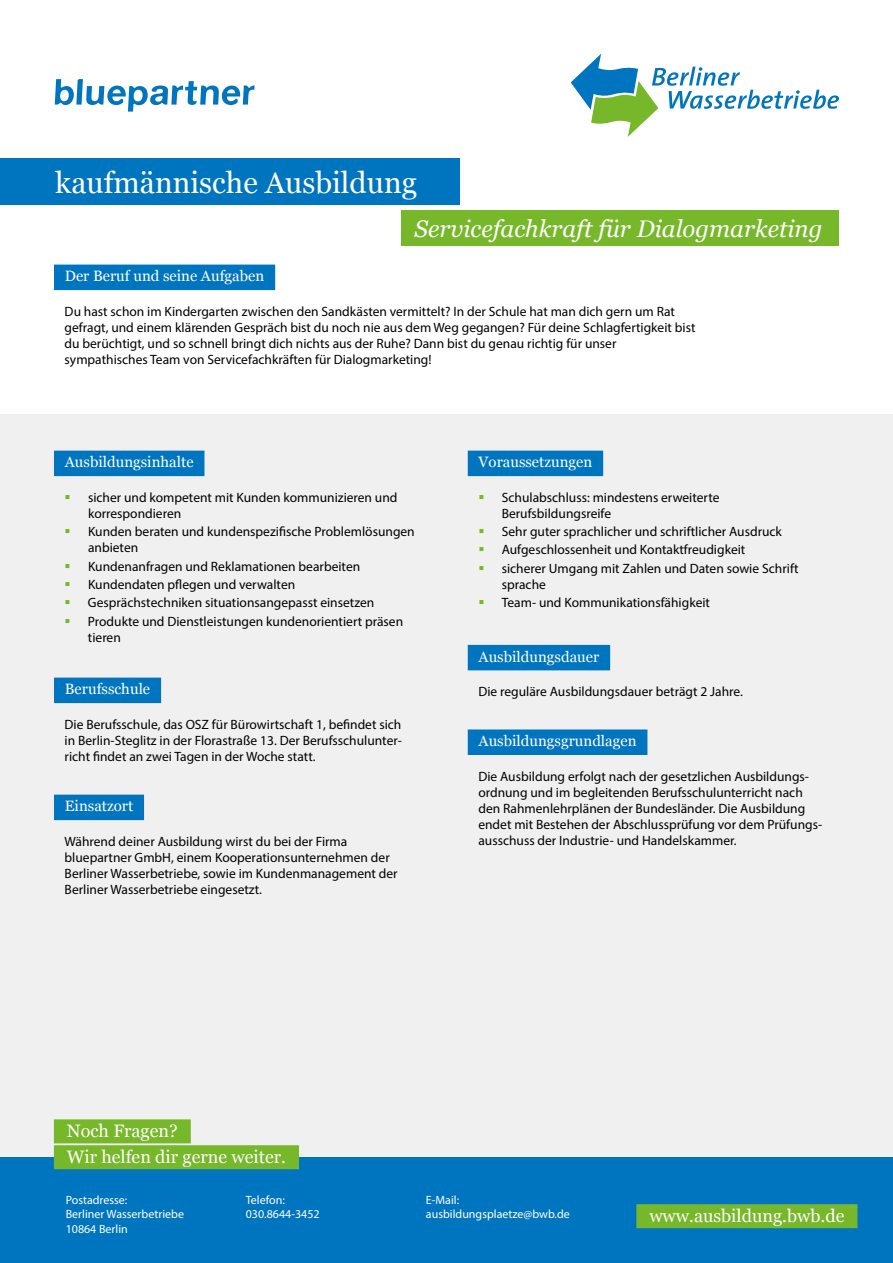
<style>
.page{position:relative;width:893px;height:1263px;background:#fff}
.page>*{position:absolute;margin:0;border:0;box-sizing:border-box;transform-origin:0 0}
.t1{font:30px "Georgia";color:#fff}
.t2{font:italic 24px "Georgia";color:#fff}
.t3{font:18px/25.8px "Georgia";color:#fff}
.t4{font:15px "Georgia";color:#fff}
.t5{font:13.5px/16.2px "Myriad Pro";color:#000}
.t6{font:12px/14.4px "Myriad Pro";color:#fff}
</style>
<div class="page">
<div style="left:0;top:159px;width:459px;height:46px;background:#0075bf"></div>
<div style="left:54px;top:265px;width:221px;height:25px;background:#0075bf"></div>
<svg style="left:571px;top:54px;width:268px;height:83px"></svg>
<div style="left:0;top:415px;width:892px;height:743px;background:#f0f0f0"></div>
<div style="left:0;top:1158px;width:893px;height:105px;background:#0075bf"></div>
<div style="left:54px;top:1119px;width:137px;height:24px;background:#76b82a"></div>
<div style="left:54px;top:1145px;width:245px;height:24px;background:#76b82a"></div>
<div style="left:636px;top:1204px;width:221px;height:24px;background:#76b82a"></div>
<div style="left:54px;top:451px;width:150px;height:25px;background:#0075bf"></div>
<div style="left:54px;top:678px;width:107px;height:25px;background:#0075bf"></div>
<div style="left:54px;top:795px;width:90px;height:25px;background:#0075bf"></div>
<div style="left:468px;top:451px;width:135px;height:25px;background:#0075bf"></div>
<div style="left:468px;top:645px;width:142px;height:25px;background:#0075bf"></div>
<div style="left:468px;top:729px;width:179px;height:26px;background:#0075bf"></div>
<div style="left:402px;top:210px;width:437px;height:35px;background:#76b82a"></div>
<svg style="left:55px;top:79px;width:200px;height:33px"></svg>
<h1 class="t1" style="left:55px;top:165px;width:363px">kaufmännische Ausbildung</h1>
<h2 class="t2" style="left:415px;top:213px;width:409px">Servicefachkraft für Dialogmarketing</h2>
<p class="t4" style="left:65px;top:267px;width:201px">Der Beruf und seine Aufgaben</p>
<p class="t5" style="left:65px;top:303px;width:632px">Du hast schon im Kindergarten zwischen den Sandkästen vermittelt? In der Schule hat man dich gern um Rat gefragt, und einem klärenden Gespräch bist du noch nie aus dem Weg gegangen? Für deine Schlagfertigkeit bist du berüchtigt, und so schnell bringt dich nichts aus der Ruhe? Dann bist du genau richtig für unser sympathisches Team von Servicefachkräften für Dialogmarketing!</p>
<p class="t4" style="left:65px;top:453px;width:130px">Ausbildungsinhalte</p>
<p class="t5" style="left:88px;top:489px;width:311px">sicher und kompetent mit Kunden kommunizieren und korrespondieren</p>
<p class="t5" style="left:88px;top:523px;width:328px">Kunden beraten und kundenspezifische Problemlösungen anbieten</p>
<p class="t5" style="left:88px;top:557px;width:317px;line-height:18.3px">Kundenanfragen und Reklamationen bearbeiten Kundendaten pflegen und verwalten Gesprächstechniken situationsangepasst einsetzen Produkte und Dienstleistungen kundenorientiert präsen</p>
<p class="t5" style="left:88px;top:629px;width:34px">tieren</p>
<p class="t4" style="left:65px;top:680px;width:87px">Berufsschule</p>
<p class="t5" style="left:65px;top:716px;width:339px;text-align:justify">Die Berufsschule, das OSZ für Bürowirtschaft 1, befindet sich in Berlin-Steglitz in der Florastraße 13. Der Berufsschulunter&shy;richt findet an zwei Tagen in der Woche statt.</p>
<p class="t4" style="left:65px;top:797px;width:70px">Einsatzort</p>
<p class="t5" style="left:65px;top:833px;width:335px">Während deiner Ausbildung wirst du bei der Firma bluepartner GmbH, einem Kooperationsunternehmen der Berliner Wasserbetriebe, sowie im Kundenmanagement der Berliner Wasserbetriebe eingesetzt.</p>
<p class="t4" style="left:479px;top:453px;width:115px">Voraussetzungen</p>
<p class="t5" style="left:502px;top:489px;width:219px">Schulabschluss: mindestens erweiterte<br>Berufsbildungsreife</p>
<p class="t5" style="left:502px;top:522px;width:298px;line-height:18.3px">Sehr guter sprachlicher und schriftlicher Ausdruck<br>Aufgeschlossenheit und Kontaktfreudigkeit<br>sicherer Umgang mit Zahlen und Daten sowie Schrift</p>
<p class="t5" style="left:502px;top:575px;width:210px;line-height:18.3px">sprache<br>Team- und Kommunikationsfähigkeit</p>
<p class="t4" style="left:479px;top:647px;width:122px">Ausbildungsdauer</p>
<p class="t5" style="left:478px;top:683px;width:266px">Die reguläre Ausbildungsdauer beträgt 2 Jahre.</p>
<p class="t4" style="left:479px;top:732px;width:159px">Ausbildungsgrundlagen</p>
<p class="t5" style="left:478px;top:768px;width:345px">Die Ausbildung erfolgt nach der gesetzlichen Ausbildungs&shy;ordnung und im begleitenden Berufsschulunterricht nach den Rahmenlehrplänen der Bundesländer. Die Ausbildung endet mit Bestehen der Abschlussprüfung vor dem Prüfungs&shy;ausschuss der Industrie- und Handelskammer.</p>
<h3 class="t3" style="left:67px;top:1119px;width:221px">Noch Fragen?<br>Wir helfen dir gerne weiter.</h3>
<p class="t6" style="left:66px;top:1192px;width:120px">Postadresse:<br>Berliner Wasserbetriebe<br>10864 Berlin</p>
<p class="t6" style="left:246px;top:1192px;width:75px">Telefon:<br>030.8644-3452</p>
<p class="t6" style="left:426px;top:1192px;width:145px">E-Mail: ausbildungsplaetze@bwb.de</p>
<h3 class="t3" style="left:649px;top:1203px;width:197px">www.ausbildung.bwb.de</h3>
</div>
